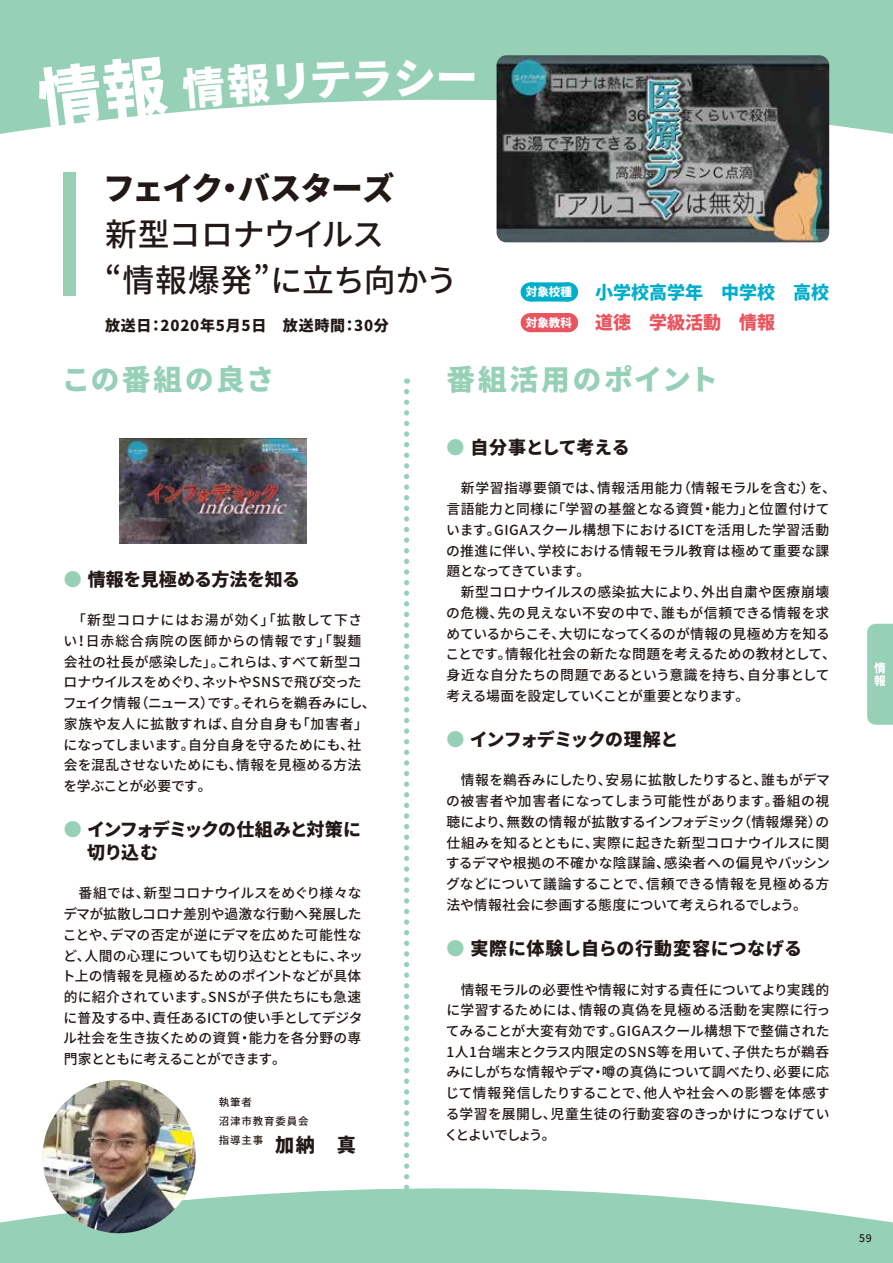
<style>
.page{position:relative;width:893px;height:1263px;background:#96d0b6}
.page>*{position:absolute;margin:0;border:0;box-sizing:border-box;transform-origin:0 0}
.t1{font:900 42.45px "Noto Sans CJ Kjp";color:#fff}
.t2{font:500 31.95px/45.8px "Noto Sans CJ Kjp";letter-spacing:-.015em;color:#221815}
.t3{font:900 31.95px "Noto Sans CJ Kjp";letter-spacing:-.05em;color:#221815}
.t4{font:900 28.65px "Noto Sans CJ Kjp";letter-spacing:.09em;color:#96d0b6}
.t5{font:900 18px/30.6px "Noto Sans CJ Kjp";color:#00aecc}
.t6{font:900 18px "Noto Sans CJ Kjp";letter-spacing:-.01em;color:#221815}
.t7{font:900 18px/22.5px "Noto Sans CJ Kjp";letter-spacing:-.055em;color:#221815}
.t8{font:900 18px "Noto Sans CJ Kjp";letter-spacing:.035em;color:#221815}
.t9{font:900 18px "Noto Sans CJ Kjp";letter-spacing:-.045em;color:#221815}
.t10{font:900 15px "Noto Sans CJ Kjp";letter-spacing:.05em;color:#221815}
.t11{font:500 13.8px/20.7px "Noto Sans CJ Kjp";letter-spacing:.005em;color:#221815;text-align:justify}
.t12{font:500 10.5px/19.2px "Noto Sans CJ Kjp";letter-spacing:.075em;color:#221815}
.s1{font-size:11.55px;color:#fff}
.s2{color:#ea545e}
.s3{color:#96d0b6}
.s4{font-weight:900;font-size:19.2px}
</style>
<div class="page">
<div style="left:0;top:88px;width:893px;height:1136px;background:#fff"></div>
<div style="left:851px;top:164px;width:42px;height:935px;background:#fff"></div>
<svg style="left:867px;top:624px;width:26px;height:101px;background:#9ed3bc"></svg>
<img style="left:119px;top:438px;width:187px;height:105px">
<div style="left:530px;top:282px;width:38px;height:20px;background:#00aecc"></div>
<svg style="left:549px;top:282px;width:20px;height:20px"></svg>
<div style="left:530px;top:313px;width:38px;height:19px;background:#ea545e"></div>
<svg style="left:568px;top:313px;width:1px;height:19px"></svg>
<svg style="left:404px;top:392px;width:5px;height:828px"></svg>
<div style="left:64px;top:172px;width:12px;height:124px;background:#96d0b6"></div>
<img style="left:497px;top:55px;width:332px;height:187px">
<img style="left:43px;top:1080px;width:153px;height:153px;border-radius:77px">
<svg style="left:35px;top:88px;width:134px;height:41px"></svg>
<svg style="left:181px;top:88px;width:125px;height:21px"></svg>
<svg style="left:312px;top:88px;width:122px;height:11px"></svg>
<h1 class="t1" style="left:435px;top:54px;width:45px">ー</h1>
<h2 class="t3" style="left:103px;top:171px;width:293px">フェイク・バスターズ</h2>
<h2 class="t2" style="left:105px;top:212px;width:354px">新型コロナウイルス<br>“情報爆発”に立ち向かう</h2>
<p class="t10" style="left:105px;top:317px;width:285px">放送日：2020年5月5日　放送時間：30分</p>
<h3 class="t5" style="left:526px;top:277px;width:305px"><span class="s1">対象校種</span> 　小学校高学年　中学校　高校<span class="s1">対象教科</span> <span class="s2">　道徳　学級活動　情報</span></h3>
<h3 class="t4" style="left:62px;top:363px;width:215px">この番組の良さ</h3>
<h3 class="t4" style="left:446px;top:363px;width:273px">番組活用のポイント</h3>
<h3 class="t6" style="left:64px;top:569px;width:238px"><span class="s3">●</span> 情報を見極める方法を知る</h3>
<p class="t11" style="left:63px;top:610px;width:314px;text-align:left">　「新型コロナにはお湯が効く」「拡散して下さい！日赤総合病院の医師からの情報です」「製麺会社の社長が感染した」。これらは、すべて新型コロナウイルスをめぐり、ネットやSNSで飛び交ったフェイク情報（ニュース）です。それらを鵜呑みにし、家族や友人に拡散すれば、自分自身も「加害者」になってしまいます。自分自身を守るためにも、社会を混乱させないためにも、情報を見極める方法を学ぶことが必要です。</p>
<h3 class="t7" style="left:87px;top:819px;width:275px;text-indent:-23px"><span class="s3">●</span> インフォデミックの仕組みと対策に切り込む</h3>
<p class="t11" style="left:62px;top:883px;width:303px">　番組では、新型コロナウイルスをめぐり様々なデマが拡散しコロナ差別や過激な行動へ発展したことや、デマの否定が逆にデマを広めた可能性など、人間の心理についても切り込むとともに、ネット上の情報を見極めるためのポイントなどが具体的に紹介されています。SNSが子供たちにも急速に普及する中、責任あるICTの使い手としてデジタル社会を生き抜くための資質・能力を各分野の専門家とともに考えることができます。</p>
<p class="t12" style="left:219px;top:1092px;width:139px">執筆者<br>沼津市教育委員会<br>指導主事 <span class="s4">加納　真</span></p>
<h3 class="t6" style="left:446px;top:437px;width:185px"><span class="s3">●</span> 自分事として考える</h3>
<p class="t11" style="left:445px;top:478px;width:392px;text-align:left">　新学習指導要領では、情報活用能力（情報モラルを含む）を、言語能力と同様に「学習の基盤となる資質・能力」と位置付けています。GIGAスクール構想下におけるICTを活用した学習活動の推進に伴い、学校における情報モラル教育は極めて重要な課題となってきています。<br>　新型コロナウイルスの感染拡大により、外出自粛や医療崩壊の危機、先の見えない不安の中で、誰もが信頼できる情報を求めているからこそ、大切になってくるのが情報の見極め方を知ることです。情報化社会の新たな問題を考えるための教材として、身近な自分たちの問題であるという意識を持ち、自分事として考える場面を設定していくことが重要となります。</p>
<h3 class="t9" style="left:446px;top:729px;width:234px"><span class="s3">●</span> インフォデミックの理解と</h3>
<p class="t11" style="left:446px;top:770px;width:386px">　情報を鵜呑みにしたり、安易に拡散したりすると、誰もがデマの被害者や加害者になってしまう可能性があります。番組の視聴により、無数の情報が拡散するインフォデミック（情報爆発）の仕組みを知るとともに、実際に起きた新型コロナウイルスに関するデマや根拠の不確かな陰謀論、感染者への偏見やバッシングなどについて議論することで、信頼できる情報を見極める方法や情報社会に参画する態度について考えられるでしょう。</p>
<h3 class="t8" style="left:446px;top:938px;width:357px"><span class="s3">●</span> 実際に体験し自らの行動変容につなげる</h3>
<p class="t11" style="left:445px;top:979px;width:387px">　情報モラルの必要性や情報に対する責任についてより実践的に学習するためには、情報の真偽を見極める活動を実際に行ってみることが大変有効です。GIGAスクール構想下で整備された1人1台端末とクラス内限定のSNS等を用いて、子供たちが鵜呑みにしがちな情報やデマ・噂の真偽について調べたり、必要に応じて情報発信したりすることで、他人や社会への影響を体感する学習を展開し、児童生徒の行動変容のきっかけにつなげていくとよいでしょう。</p>
<p class="t12" style="left:859px;top:1228px;width:14px">59</p>
</div>
